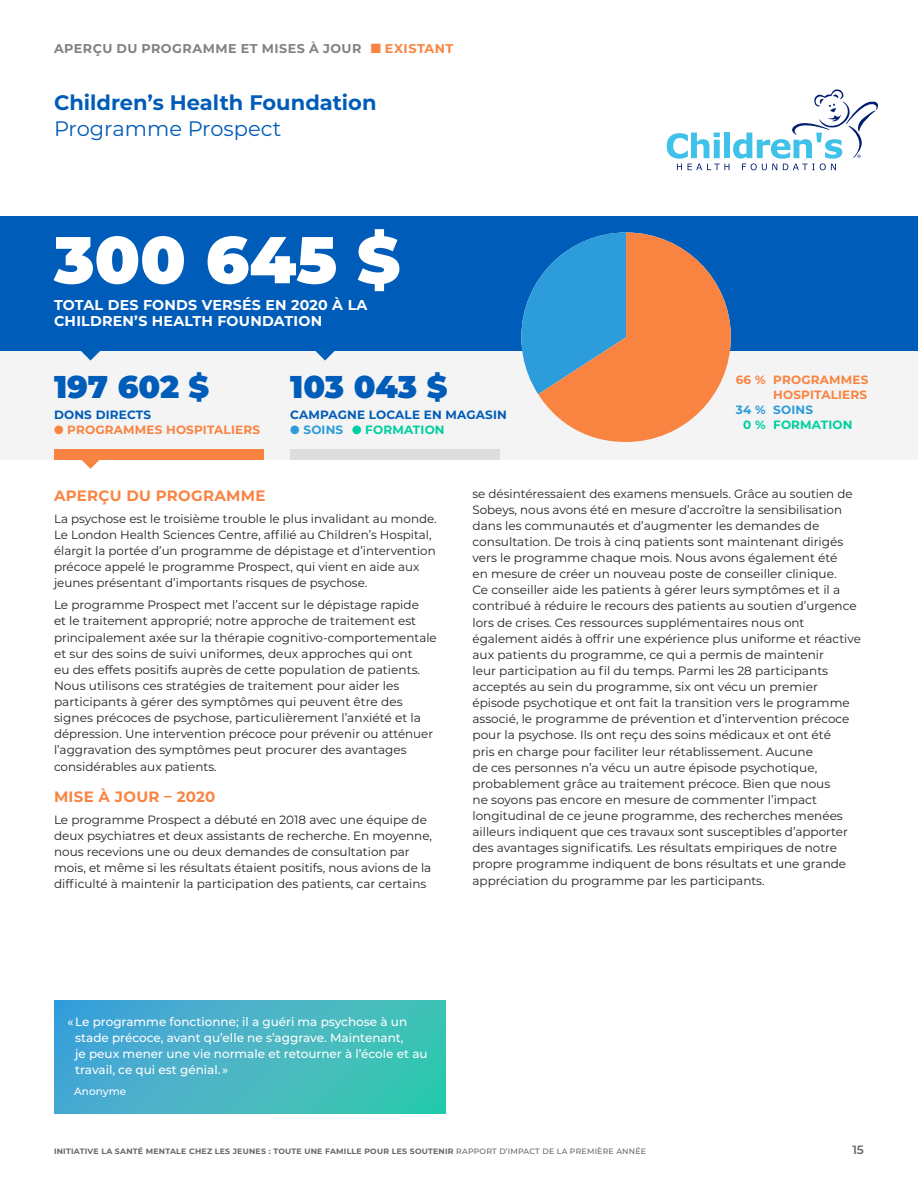
<style>
.page{position:relative;width:918px;height:1188px;background:#fff}
.page>*{position:absolute;margin:0;border:0;box-sizing:border-box;transform-origin:0 0}
.t1{font:900 66px "Montserrat";color:#fff}
.t2{font:900 31.5px "Montserrat";color:#005cb9}
.t3{font:700 21px "Montserrat";color:#005cb9}
.t4{font:21px "Montserrat";color:#005cb9}
.t5{font:700 15px "Montserrat";letter-spacing:.02em;color:#f98442}
.t6{font:700 14.25px/16.5px "Montserrat";letter-spacing:.015em;color:#fff}
.t7{font:700 12.75px "Montserrat";letter-spacing:.035em;color:#828282}
.t8{font:12px/16.2px "Montserrat";color:#231f20}
.t9{font:500 12px/16.2px "Montserrat";color:#fff}
.t10{font:700 12px/15px "Montserrat";letter-spacing:.015em;color:#f98442;text-align:right}
.t11{font:700 12px "Montserrat";letter-spacing:.015em;color:#005cb9}
.t12{font:700 12px "Montserrat";letter-spacing:.015em;color:#00cea0}
.t13{font:700 12px "Montserrat";letter-spacing:.015em;color:#2d9cdb}
.t14{font:600 12px "Montserrat";color:#666}
.t15{font:500 10.5px "Montserrat";color:#fff}
.t16{font:700 7.8px "Montserrat";letter-spacing:.03em;color:#666}
.s1{color:#f98442}
.s2{color:#2d9cdb}
.s3{font-weight:500}
</style>
<div class="page">
<div style="left:0;top:216px;width:918px;height:135px;background:#005cb9"></div>
<div style="left:0;top:351px;width:918px;height:108px;background:#f4f4f4"></div>
<svg style="left:81px;top:351px;width:19px;height:10px"></svg>
<svg style="left:81px;top:459px;width:19px;height:10px"></svg>
<svg style="left:316px;top:351px;width:19px;height:10px"></svg>
<div style="left:54px;top:449px;width:209px;height:10px;background:#f98442"></div>
<div style="left:290px;top:449px;width:210px;height:10px;background:#ddd"></div>
<svg style="left:667px;top:89px;width:211px;height:81px"></svg>
<svg style="left:521px;top:232px;width:210px;height:210px"></svg>
<svg style="left:54px;top:1000px;width:392px;height:113px;background:#44b5c4"></svg>
<p class="t7" style="left:54px;top:39px;width:401px">APERÇU DU PROGRAMME ET MISES À JOUR <span class="s1">■ EXISTANT</span></p>
<h3 class="t3" style="left:54px;top:88px;width:324px">Children’s Health Foundation</h3>
<h3 class="t4" style="left:54px;top:114px;width:229px">Programme Prospect</h3>
<h1 class="t1" style="left:54px;top:210px;width:348px">300 645 $</h1>
<p class="t6" style="left:54px;top:296px;width:315px">TOTAL DES FONDS VERSÉS EN 2020 À LA<br>CHILDREN’S HEALTH FOUNDATION</p>
<h2 class="t2" style="left:54px;top:363px;width:157px">197 602 $</h2>
<p class="t11" style="left:54px;top:407px;width:99px">DONS DIRECTS</p>
<p class="t10" style="left:54px;top:422px;width:208px">● PROGRAMMES HOSPITALIERS</p>
<h2 class="t2" style="left:290px;top:363px;width:159px">103 043 $</h2>
<p class="t11" style="left:290px;top:407px;width:218px">CAMPAGNE LOCALE EN MAGASIN</p>
<p class="t12" style="left:290px;top:422px;width:156px"><span class="s2">● SOINS</span> ● FORMATION</p>
<p class="t10" style="left:736px;top:372px;width:134px">66 % PROGRAMMES<br>HOSPITALIERS</p>
<p class="t13" style="left:736px;top:401px;width:79px">34 % SOINS</p>
<p class="t12" style="left:743px;top:416px;width:111px">0 % FORMATION</p>
<p class="t5" style="left:54px;top:484px;width:213px">APERÇU DU PROGRAMME</p>
<p class="t8" style="left:54px;top:510px;width:384px">La psychose est le troisième trouble le plus invalidant au monde.<br>Le London Health Sciences Centre, affilié au Children’s Hospital, élargit la portée d’un programme de dépistage et d’intervention précoce appelé le programme Prospect, qui vient en aide aux jeunes présentant d’importants risques de psychose.</p>
<p class="t8" style="left:54px;top:596px;width:384px">Le programme Prospect met l’accent sur le dépistage rapide<br>et le traitement approprié; notre approche de traitement est principalement axée sur la thérapie cognitivo-comportementale et sur des soins de suivi uniformes, deux approches qui ont<br>eu des effets positifs auprès de cette population de patients.<br>Nous utilisons ces stratégies de traitement pour aider les participants à gérer des symptômes qui peuvent être des signes précoces de psychose, particulièrement l’anxiété et la dépression. Une intervention précoce pour prévenir ou atténuer l’aggravation des symptômes peut procurer des avantages considérables aux patients.</p>
<p class="t5" style="left:54px;top:786px;width:163px">MISE À JOUR – 2020</p>
<p class="t8" style="left:54px;top:811px;width:380px">Le programme Prospect a débuté en 2018 avec une équipe de deux psychiatres et deux assistants de recherche. En moyenne, nous recevions une ou deux demandes de consultation par mois, et même si les résultats étaient positifs, nous avions de la difficulté à maintenir la participation des patients, car certains</p>
<p class="t8" style="left:472px;top:485px;width:390px">se désintéressaient des examens mensuels. Grâce au soutien de Sobeys, nous avons été en mesure d’accroître la sensibilisation dans les communautés et d’augmenter les demandes de consultation. De trois à cinq patients sont maintenant dirigés vers le programme chaque mois. Nous avons également été<br>en mesure de créer un nouveau poste de conseiller clinique.<br>Ce conseiller aide les patients à gérer leurs symptômes et il a contribué à réduire le recours des patients au soutien d’urgence lors de crises. Ces ressources supplémentaires nous ont également aidés à offrir une expérience plus uniforme et réactive aux patients du programme, ce qui a permis de maintenir<br>leur participation au fil du temps. Parmi les 28 participants acceptés au sein du programme, six ont vécu un premier épisode psychotique et ont fait la transition vers le programme associé, le programme de prévention et d’intervention précoce pour la psychose. Ils ont reçu des soins médicaux et ont été<br>pris en charge pour faciliter leur rétablissement. Aucune<br>de ces personnes n’a vécu un autre épisode psychotique, probablement grâce au traitement précoce. Bien que nous<br>ne soyons pas encore en mesure de commenter l’impact longitudinal de ce jeune programme, des recherches menées ailleurs indiquent que ces travaux sont susceptibles d’apporter des avantages significatifs. Les résultats empiriques de notre propre programme indiquent de bons résultats et une grande appréciation du programme par les participants.</p>
<p class="t9" style="left:75px;top:1013px;width:354px;text-indent:-8px">« Le programme fonctionne; il a guéri ma psychose à un stade précoce, avant qu’elle ne s’aggrave. Maintenant,<br>je peux mener une vie normale et retourner à l’école et au travail, ce qui est génial. »</p>
<p class="t15" style="left:74px;top:1084px;width:54px">Anonyme</p>
<p class="t16" style="left:54px;top:1146px;width:594px">INITIATIVE LA SANTÉ MENTALE CHEZ LES JEUNES : TOUTE UNE FAMILLE POUR LES SOUTENIR <span class="s3">RAPPORT D’IMPACT DE LA PREMIÈRE ANNÉE</span></p>
<p class="t14" style="left:852px;top:1141px;width:13px">15</p>
</div>
